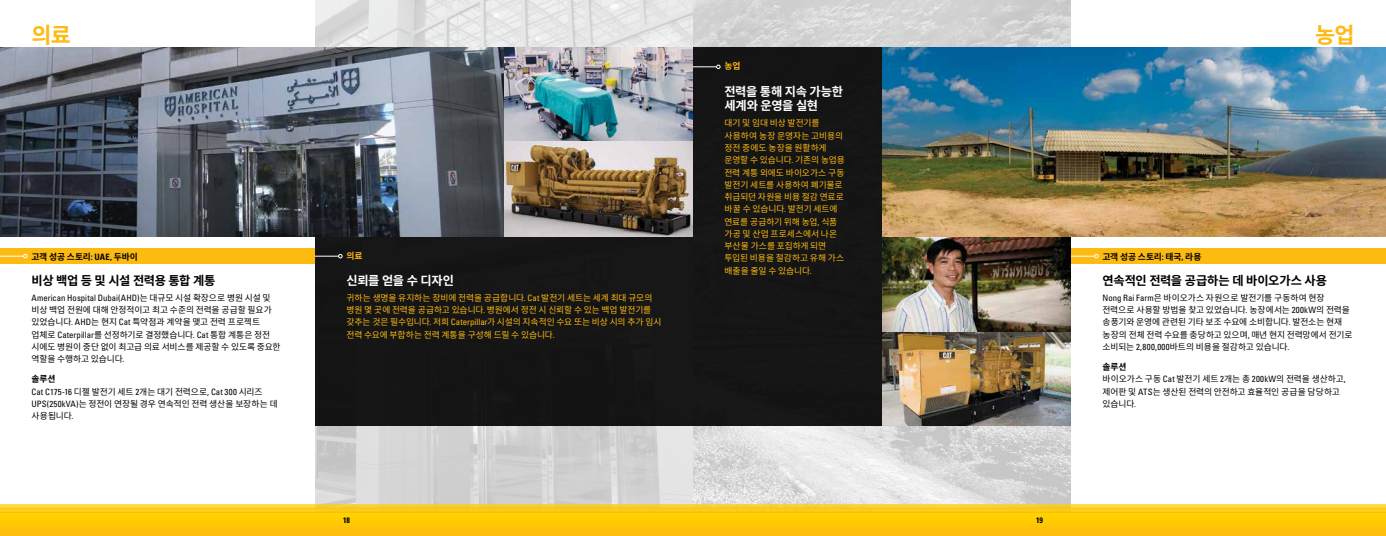
<style>
.page{position:relative;width:1386px;height:536px;background:#fff}
.page>*{position:absolute;margin:0;border:0;box-sizing:border-box;transform-origin:0 0}
.t1{font:700 21.88px "Noto Sans CJ Kkr";color:#fdba11}
.t2{font:700 12.25px/14.7px "Noto Sans CJ Kkr";letter-spacing:-.03em;color:#fff}
.t3{font:700 12.25px "Noto Sans CJ Kkr";letter-spacing:-.005em;color:#000}
.t4{font:700 12.25px "Noto Sans CJ Kkr";letter-spacing:.09em;color:#000}
.t5{font:8.75px/12.2px "Noto Sans CJ Kkr";letter-spacing:-.01em;color:#000}
.t6{font:8.75px/12.2px "Noto Sans CJ Kkr";letter-spacing:-.01em;color:#fdba11}
.t7{font:condensed 8.75px "Univers";color:#000}
.t8{font:700 8.75px "Noto Sans CJ Kkr";letter-spacing:-.01em;color:#000}
.t9{font:700 8.75px "Noto Sans CJ Kkr";color:#fdba11}
.t10{font:700 condensed 7.88px "Univers";color:#000}
.s1{font-family:"Univers";font-stretch:condensed}
.s2{font-family:"Noto Sans CJ Kkr";font-stretch:normal}
.s3{font-weight:700}
</style>
<div class="page">
<div style="left:1063px;top:248px;width:323px;height:16px;background:#fdba11"></div>
<hr style="left:1063px;top:256px;width:32px;height:1px;background:#fff">
<svg style="left:1094px;top:254px;width:5px;height:4px"></svg>
<img style="left:693px;top:0;width:378px;height:504px">
<div style="left:693px;top:47px;width:189px;height:378px;background:#151515"></div>
<img style="left:882px;top:236px;width:189px;height:189px">
<div style="left:0;top:248px;width:315px;height:16px;background:#fdba11"></div>
<img style="left:315px;top:0;width:378px;height:504px">
<img style="left:0;top:47px;width:693px;height:189px">
<div style="left:315px;top:236px;width:378px;height:189px;background:#151515"></div>
<svg style="left:693px;top:65px;width:28px;height:4px"></svg>
<svg style="left:315px;top:254px;width:28px;height:4px"></svg>
<svg style="left:0;top:254px;width:28px;height:4px"></svg>
<img style="left:882px;top:47px;width:504px;height:189px">
<div style="left:0;top:512px;width:1386px;height:24px;background:#ffc806"></div>
<hr style="left:0;top:508px;width:1386px;height:4px;background:#fdc91a">
<svg style="left:0;top:504px;width:1386px;height:4px;background:#f9d33d"></svg>
<h1 class="t1" style="left:32px;top:23px;width:41px">의료</h1>
<h1 class="t1" style="left:1315px;top:23px;width:41px">농업</h1>
<p class="t9" style="left:724px;top:61px;width:17px">농업</p>
<p class="t8" style="left:32px;top:251px;width:108px">고객 성공 스토리<span class="s1">: UAE,</span> 두바이</p>
<h2 class="t4" style="left:32px;top:273px;width:185px">비상백업등및시설전력용통합계통</h2>
<p class="t7" style="left:32px;top:292px;width:241px">American Hospital Dubai(AHD)<span class="s2">는 대규모 시설 확장으로 병원 시설 및</span></p>
<p class="t5" style="left:32px;top:304px;width:251px">비상 백업 전원에 대해 안정적이고 최고 수준의 전력을 공급할 필요가 있었습니다<span class="s1">. AHD</span>는 현지 <span class="s1">Cat</span> 특약점과 계약을 맺고 전력 프로젝트 업체로 <span class="s1">Caterpillar</span>를 선정하기로 결정했습니다<span class="s1">. Cat</span> 통합 계통은 정전 시에도 병원이 중단 없이 최고급 의료 서비스를 제공할 수 있도록 중요한 역할을 수행하고 있습니다<span class="s1">.</span></p>
<p class="t8" style="left:32px;top:374px;width:26px">솔루션</p>
<p class="t7" style="left:32px;top:386px;width:233px">Cat C175-16 <span class="s2">디젤 발전기 세트</span> 2<span class="s2">개는 대기 전력으로</span>, Cat 300 <span class="s2">시리즈</span></p>
<p class="t5" style="left:31px;top:397px;width:248px"><span class="s1">UPS(250kVA)</span>는 정전이 연장될 경우 연속적인 전력 생산을 보장하는 데 사용됩니다<span class="s1">.</span></p>
<p class="t9" style="left:347px;top:251px;width:17px">의료</p>
<h2 class="t2" style="left:346px;top:273px;width:109px">신뢰를 얻을 수 디자인</h2>
<p class="t6" style="left:346px;top:292px;width:316px">귀하는 생명을 유지하는 장비에 전력을 공급합니다<span class="s1">. Cat</span> 발전기 세트는 세계 최대 규모의 병원 몇 곳에 전력을 공급하고 있습니다<span class="s1">.</span> 병원에서 정전 시 신뢰할 수 있는 백업 발전기를 갖추는 것은 필수입니다<span class="s1">.</span> 저희 <span class="s1">Caterpillar</span>가 시설의 지속적인 수요 또는 비상 시의 추가 임시 전력 수요에 부합하는 전력 계통을 구성해 드릴 수 있습니다<span class="s1">.</span></p>
<h2 class="t2" style="left:724px;top:84px;width:120px">전력을 통해 지속 가능한 세계와 운영을 실현</h2>
<p class="t6" style="left:724px;top:117px;width:122px">대기 및 임대 비상 발전기를 사용하여 농장 운영자는 고비용의 정전 중에도 농장을 원활하게 운영할 수 있습니다<span class="s1">.</span> 기존의 농업용 전력 계통 외에도 바이오가스 구동 발전기 세트를 사용하여 폐기물로 취급되던 자원을 비용 절감 연료로 바꿀 수 있습니다<span class="s1">.</span> 발전기 세트에 연료를 공급하기 위해 농업<span class="s1">,</span> 식품 가공 및 산업 프로세스에서 나온 부산물 가스를 포집하게 되면 투입된 비용을 절감하고 유해 가스 배출을 줄일 수 있습니다<span class="s1">.</span></p>
<p class="t8" style="left:1102px;top:251px;width:100px">고객 성공 스토리<span class="s1">:</span> 태국<span class="s1">,</span> 라용</p>
<h2 class="t3" style="left:1102px;top:273px;width:226px">연속적인 전력을 공급하는 데 바이오가스 사용</h2>
<p class="t5" style="left:1102px;top:292px;width:252px"><span class="s1">Nong Rai Farm</span>은 바이오가스 자원으로 발전기를 구동하여 현장 전력으로 사용할 방법을 찾고 있었습니다<span class="s1">.</span> 농장에서는 <span class="s1">200kW</span>의 전력을 송풍기와 운영에 관련된 기타 보조 수요에 소비합니다<span class="s1">.</span> 발전소는 현재 농장의 전체 전력 수요를 충당하고 있으며<span class="s1">,</span> 매년 현지 전력망에서 전기로 소비되는 <span class="s1">2,800,000</span>바트의 비용을 절감하고 있습니다<span class="s1">.</span></p>
<p class="t5" style="left:1102px;top:361px;width:245px"><span class="s3">솔루션<br></span>바이오가스 구동 <span class="s1">Cat</span> 발전기 세트 <span class="s1">2</span>개는 총 <span class="s1">200kW</span>의 전력을 생산하고<span class="s1">, </span>제어판 및 <span class="s1">ATS</span>는 생산된 전력의 안전하고 효율적인 공급을 담당하고 있습니다<span class="s1">.</span></p>
<p class="t10" style="left:343px;top:515px;width:8px">18</p>
<p class="t10" style="left:1036px;top:515px;width:8px">19</p>
</div>
